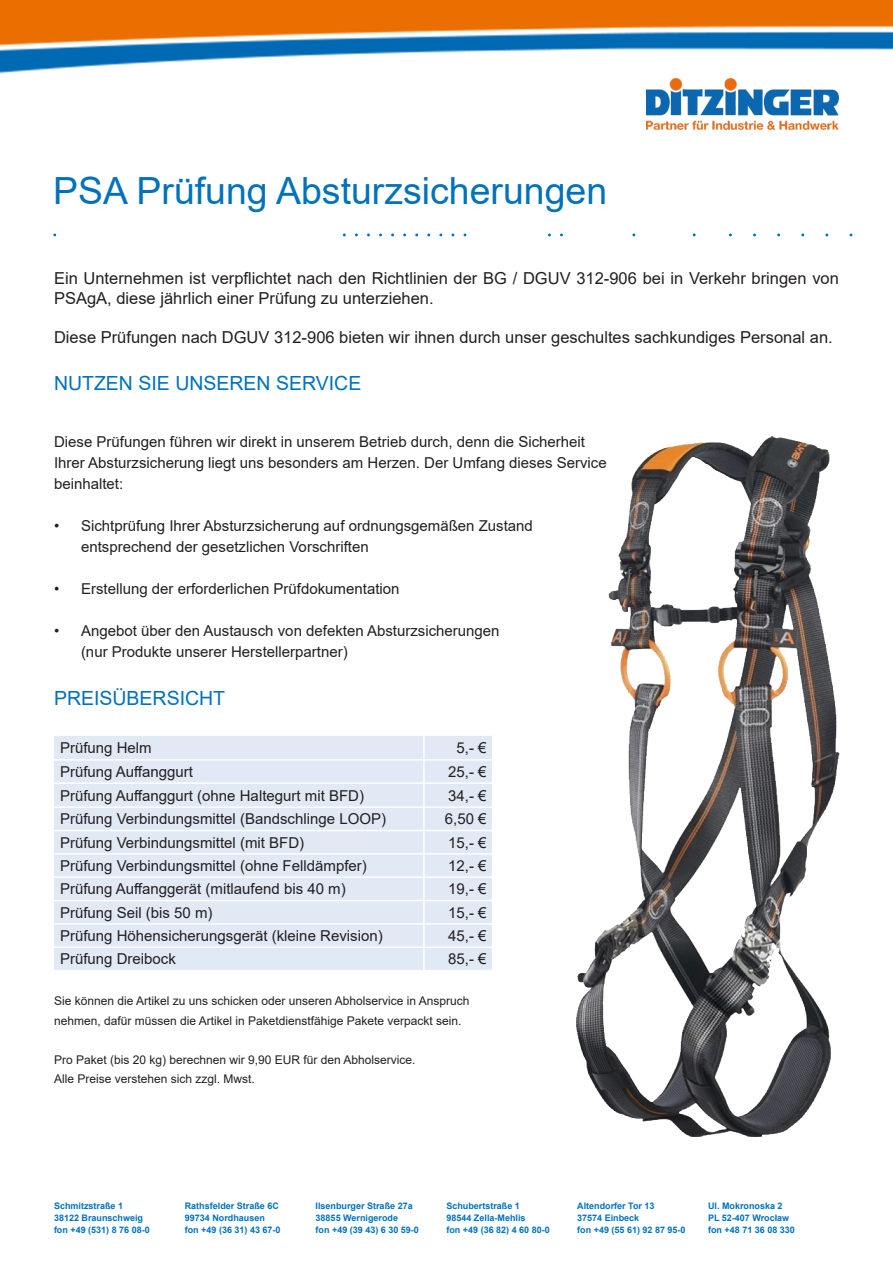
<style>
.page{position:relative;width:893px;height:1263px;background:#fff}
.page>*{position:absolute;margin:0;border:0;box-sizing:border-box;transform-origin:0 0}
.t1{font:37.5px "Arial";color:#0072bc}
.t2{font:19.5px "Arial";color:#0072bc}
.t3{font:16.5px/19.8px "Arial";color:#231f20}
.t4{font:15px/21px "Arial";color:#231f20}
.t5{font:12px/19.5px "Arial";color:#231f20}
.t6{font:700 9px/12px "Arial";color:#0072bc}
</style>
<div class="page">
<img style="left:576px;top:437px;width:263px;height:699px">
<div style="left:54px;top:736px;width:438px;height:234px;background:#e1e9f5"></div>
<hr style="left:423px;top:736px;width:2px;height:234px;background:#fff">
<hr style="left:54px;top:759px;width:439px;height:2px;background:#fff">
<hr style="left:54px;top:782px;width:439px;height:2px;background:#fff">
<hr style="left:54px;top:806px;width:439px;height:2px;background:#fff">
<hr style="left:54px;top:830px;width:439px;height:1px;background:#fff">
<hr style="left:54px;top:853px;width:439px;height:2px;background:#fff">
<hr style="left:54px;top:876px;width:439px;height:2px;background:#fff">
<hr style="left:54px;top:900px;width:439px;height:1px;background:#fff">
<hr style="left:54px;top:923px;width:439px;height:2px;background:#fff">
<hr style="left:54px;top:946px;width:439px;height:2px;background:#fff">
<svg style="left:55px;top:233px;width:796px;height:3px"></svg>
<img style="left:0;top:0;width:893px;height:79px">
<img style="left:646px;top:79px;width:193px;height:51px">
<h1 class="t1" style="left:53px;top:177px;width:555px">PSA Prüfung Absturzsicherungen</h1>
<p class="t3" style="left:54px;top:270px;width:786px">Ein Unternehmen ist verpflichtet nach den Richtlinien der BG / DGUV 312-906 bei in Verkehr bringen von<br>PSAgA, diese jährlich einer Prüfung zu unterziehen.</p>
<p class="t3" style="left:54px;top:329px;width:780px">Diese Prüfungen nach DGUV 312-906 bieten wir ihnen durch unser geschultes sachkundiges Personal an.</p>
<h2 class="t2" style="left:54px;top:376px;width:309px">NUTZEN SIE UNSEREN SERVICE</h2>
<p class="t4" style="left:54px;top:433px;width:554px">Diese Prüfungen führen wir direkt in unserem Betrieb durch, denn die Sicherheit<br>Ihrer Absturzsicherung liegt uns besonders am Herzen. Der Umfang dieses Service beinhaltet:</p>
<p class="t4" style="left:81px;top:517px;width:453px;text-indent:-27px">• Sichtprüfung Ihrer Absturzsicherung auf ordnungsgemäßen Zustand entsprechend der gesetzlichen Vorschriften</p>
<p class="t4" style="left:54px;top:580px;width:347px">• Erstellung der erforderlichen Prüfdokumentation</p>
<p class="t4" style="left:81px;top:622px;width:420px;text-indent:-27px">• Angebot über den Austausch von defekten Absturzsicherungen (nur Produkte unserer Herstellerpartner)</p>
<h2 class="t2" style="left:54px;top:691px;width:173px">PREISÜBERSICHT</h2>
<p class="t4" style="left:60px;top:739px;width:93px">Prüfung Helm</p>
<p class="t4" style="left:457px;top:739px;width:32px">5,- €</p>
<p class="t4" style="left:60px;top:762px;width:135px">Prüfung Auffanggurt</p>
<p class="t4" style="left:448px;top:762px;width:40px">25,- €</p>
<p class="t4" style="left:60px;top:786px;width:306px">Prüfung Auffanggurt (ohne Haltegurt mit BFD)</p>
<p class="t4" style="left:448px;top:786px;width:40px">34,- €</p>
<p class="t4" style="left:60px;top:810px;width:328px">Prüfung Verbindungsmittel (Bandschlinge LOOP)</p>
<p class="t4" style="left:445px;top:810px;width:43px">6,50 €</p>
<p class="t4" style="left:60px;top:833px;width:246px">Prüfung Verbindungsmittel (mit BFD)</p>
<p class="t4" style="left:448px;top:833px;width:40px">15,- €</p>
<p class="t4" style="left:60px;top:856px;width:308px">Prüfung Verbindungsmittel (ohne Felldämpfer)</p>
<p class="t4" style="left:448px;top:856px;width:40px">12,- €</p>
<p class="t4" style="left:60px;top:880px;width:287px">Prüfung Auffanggerät (mitlaufend bis 40 m)</p>
<p class="t4" style="left:448px;top:880px;width:40px">19,- €</p>
<p class="t4" style="left:60px;top:903px;width:154px">Prüfung Seil (bis 50 m)</p>
<p class="t4" style="left:448px;top:903px;width:40px">15,- €</p>
<p class="t4" style="left:60px;top:926px;width:324px">Prüfung Höhensicherungsgerät (kleine Revision)</p>
<p class="t4" style="left:448px;top:926px;width:40px">45,- €</p>
<p class="t4" style="left:60px;top:950px;width:117px">Prüfung Dreibock</p>
<p class="t4" style="left:448px;top:950px;width:40px">85,- €</p>
<p class="t5" style="left:54px;top:992px;width:417px">Sie können die Artikel zu uns schicken oder unseren Abholservice in Anspruch nehmen, dafür müssen die Artikel in Paketdienstfähige Pakete verpackt sein.</p>
<p class="t5" style="left:54px;top:1051px;width:363px">Pro Paket (bis 20 kg) berechnen wir 9,90 EUR für den Abholservice.<br>Alle Preise verstehen sich zzgl. Mwst.</p>
<p class="t6" style="left:54px;top:1201px;width:97px">Schmitzstraße 1<br>38122 Braunschweig fon +49 (531) 8 76 08-0</p>
<p class="t6" style="left:577px;top:1201px;width:110px">Altendorfer Tor 13<br>37574 Einbeck<br>fon +49 (55 61) 92 87 95-0</p>
<p class="t6" style="left:185px;top:1201px;width:97px">Rathsfelder Straße 6C<br>99734 Nordhausen fon +49 (36 31) 43 67-0</p>
<p class="t6" style="left:316px;top:1201px;width:105px">Ilsenburger Straße 27a<br>38855 Wernigerode<br>fon +49 (39 43) 6 30 59-0</p>
<p class="t6" style="left:708px;top:1201px;width:88px">Ul. Mokronoska 2<br>PL 52-407 Wrocław fon +48 71 36 08 330</p>
<p class="t6" style="left:446px;top:1201px;width:105px">Schubertstraße 1<br>98544 Zella-Mehlis<br>fon +49 (36 82) 4 60 80-0</p>
</div>
